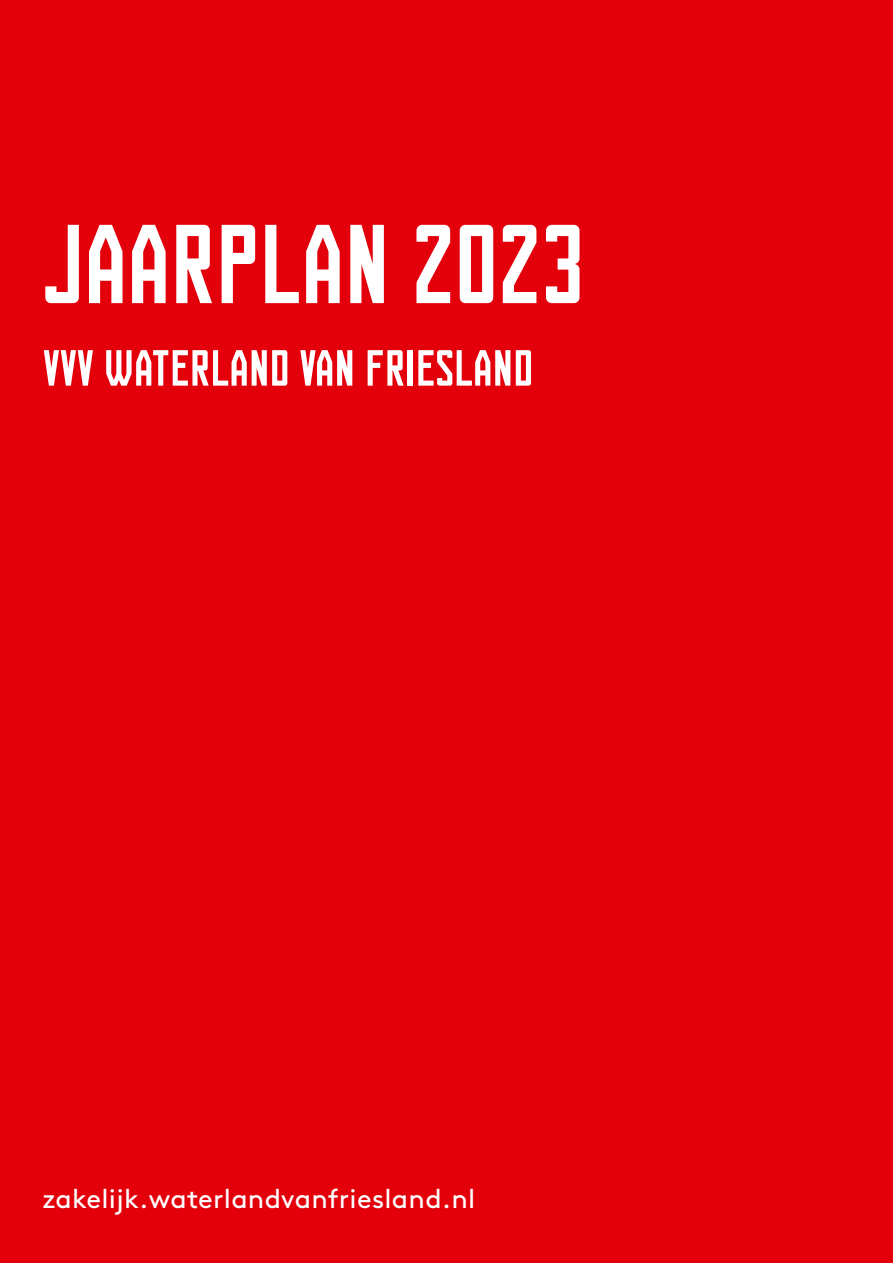
<style>
.page{position:relative;width:893px;height:1263px;background:#e3000b}
.page>*{position:absolute;margin:0;border:0;box-sizing:border-box;transform-origin:0 0}
.t1{font:condensed 112.5px "FUNCTION";letter-spacing:-.015em;color:#fff}
.t2{font:condensed 51px "FUNCTION";letter-spacing:-.015em;color:#fff}
.t3{font:27px "Brown Std";letter-spacing:.01em;color:#fff}
</style>
<div class="page">
<h1 class="t1" style="left:43px;top:203px;width:544px">JAARPLAN 2023</h1>
<h2 class="t2" style="left:43px;top:340px;width:492px">VVV WATERLAND VAN FRIESLAND</h2>
<p class="t3" style="left:43px;top:1183px;width:434px">zakelijk.waterlandvanfriesland.nl</p>
</div>
